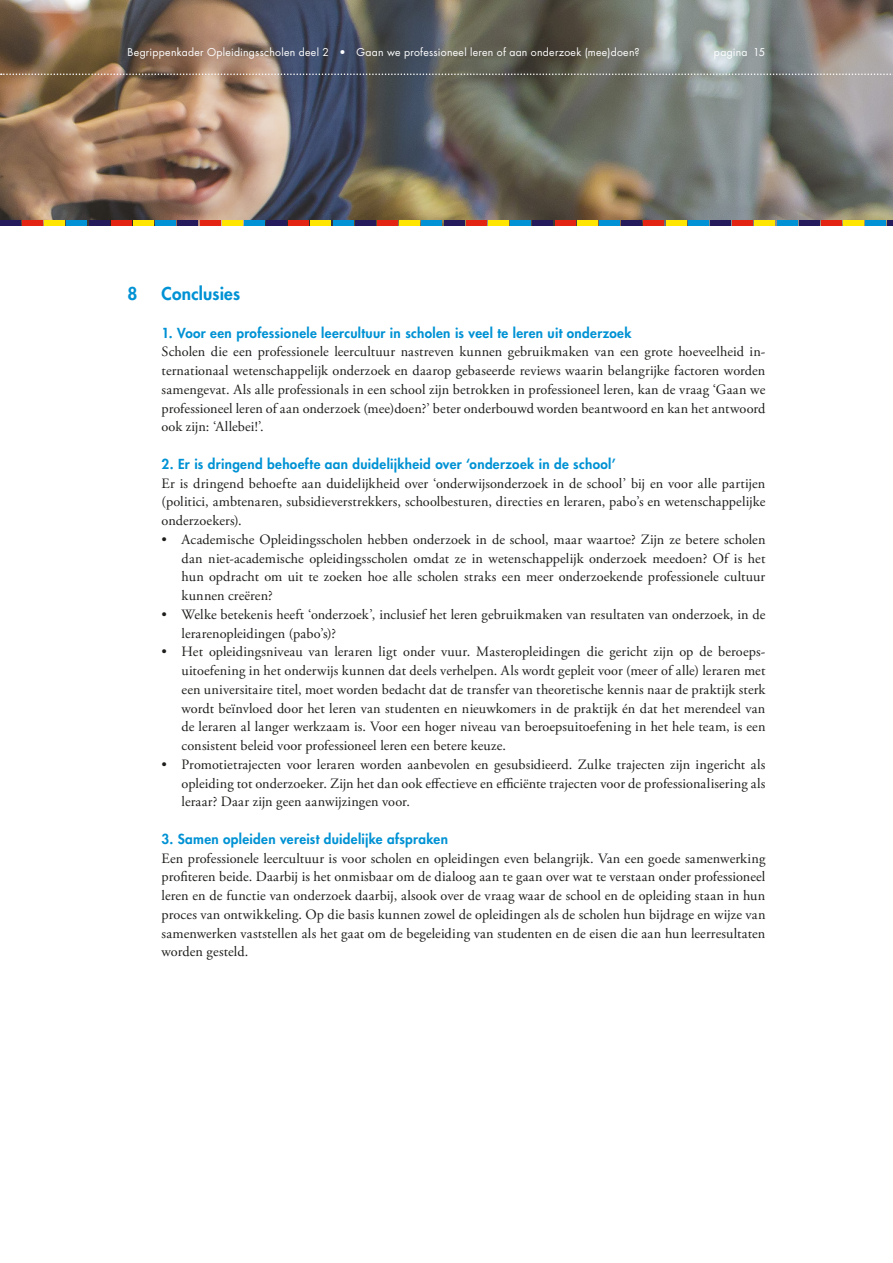
<style>
.page{position:relative;width:893px;height:1263px;background:#fff}
.page>*{position:absolute;margin:0;border:0;box-sizing:border-box;transform-origin:0 0}
.kop1{font:800 17.25px "Futura Std";letter-spacing:.01em;color:#0092d4}
.paragraaf__-8{font:14.25px/18.8px "Adobe Garamond Pro";letter-spacing:.005em;color:#1d1d1b;text-align:justify}
.kop2__-8{font:800 13.5px "Futura Std";letter-spacing:.025em;color:#0092d4}
.t1{font:10.5px "Futura Std";letter-spacing:.025em;color:#fff}
</style>
<div class="page">
<img style="left:0;top:0;width:893px;height:226px">
<div style="left:0;top:220px;width:21px;height:6px;background:#251b5c"></div>
<div style="left:22px;top:220px;width:21px;height:6px;background:#e42413"></div>
<div style="left:44px;top:220px;width:21px;height:6px;background:#ffe500"></div>
<div style="left:67px;top:220px;width:20px;height:6px;background:#0092d4"></div>
<div style="left:710px;top:220px;width:21px;height:6px;background:#251b5c"></div>
<div style="left:732px;top:220px;width:21px;height:6px;background:#e42413"></div>
<div style="left:754px;top:220px;width:21px;height:6px;background:#ffe500"></div>
<div style="left:777px;top:220px;width:20px;height:6px;background:#0092d4"></div>
<div style="left:355px;top:220px;width:21px;height:6px;background:#251b5c"></div>
<div style="left:377px;top:220px;width:21px;height:6px;background:#e42413"></div>
<div style="left:399px;top:220px;width:21px;height:6px;background:#ffe500"></div>
<div style="left:422px;top:220px;width:20px;height:6px;background:#0092d4"></div>
<div style="left:178px;top:220px;width:20px;height:6px;background:#251b5c"></div>
<div style="left:200px;top:220px;width:20px;height:6px;background:#e42413"></div>
<div style="left:222px;top:220px;width:20px;height:6px;background:#ffe500"></div>
<div style="left:244px;top:220px;width:21px;height:6px;background:#0092d4"></div>
<svg style="left:888px;top:220px;width:5px;height:6px"></svg>
<div style="left:533px;top:220px;width:20px;height:6px;background:#251b5c"></div>
<div style="left:555px;top:220px;width:20px;height:6px;background:#e42413"></div>
<div style="left:577px;top:220px;width:20px;height:6px;background:#ffe500"></div>
<div style="left:599px;top:220px;width:21px;height:6px;background:#0092d4"></div>
<div style="left:89px;top:220px;width:20px;height:6px;background:#251b5c"></div>
<div style="left:111px;top:220px;width:20px;height:6px;background:#e42413"></div>
<div style="left:133px;top:220px;width:21px;height:6px;background:#ffe500"></div>
<div style="left:155px;top:220px;width:21px;height:6px;background:#0092d4"></div>
<div style="left:799px;top:220px;width:20px;height:6px;background:#251b5c"></div>
<div style="left:821px;top:220px;width:21px;height:6px;background:#e42413"></div>
<div style="left:843px;top:220px;width:21px;height:6px;background:#ffe500"></div>
<div style="left:865px;top:220px;width:21px;height:6px;background:#0092d4"></div>
<div style="left:444px;top:220px;width:20px;height:6px;background:#251b5c"></div>
<div style="left:466px;top:220px;width:21px;height:6px;background:#e42413"></div>
<div style="left:488px;top:220px;width:21px;height:6px;background:#ffe500"></div>
<div style="left:510px;top:220px;width:21px;height:6px;background:#0092d4"></div>
<div style="left:266px;top:220px;width:21px;height:6px;background:#251b5c"></div>
<div style="left:288px;top:220px;width:21px;height:6px;background:#e42413"></div>
<div style="left:311px;top:220px;width:20px;height:6px;background:#ffe500"></div>
<div style="left:333px;top:220px;width:20px;height:6px;background:#0092d4"></div>
<div style="left:621px;top:220px;width:21px;height:6px;background:#251b5c"></div>
<div style="left:644px;top:220px;width:20px;height:6px;background:#e42413"></div>
<div style="left:666px;top:220px;width:20px;height:6px;background:#ffe500"></div>
<div style="left:688px;top:220px;width:20px;height:6px;background:#0092d4"></div>
<svg style="left:1px;top:74px;width:892px;height:1px"></svg>
<p class="t1" style="left:128px;top:46px;width:514px">Begrippenkader Opleidingsscholen deel 2 • Gaan we professioneel leren of aan onderzoek (mee)doen?</p>
<p class="t1" style="left:714px;top:46px;width:53px">pagina 15</p>
<p class="kop1" style="left:128px;top:283px;width:11px">8</p>
<p class="kop1" style="left:162px;top:283px;width:80px">Conclusies</p>
<p class="kop2__-8" style="left:162px;top:324px;width:471px">1. Voor een professionele leercultuur in scholen is veel te leren uit onderzoek</p>
<p class="paragraaf__-8" style="left:162px;top:343px;width:605px">Scholen die een professionele leercultuur nastreven kunnen gebruikmaken van een grote hoeveelheid in&shy;ternationaal wetenschappelijk onderzoek en daarop gebaseerde reviews waarin belangrijke factoren worden samengevat. Als alle professionals in een school zijn betrokken in professioneel leren, kan de vraag ‘Gaan we professioneel leren of aan onderzoek (mee)doen?’ beter onderbouwd worden beantwoord en kan het antwoord ook zijn: ‘Allebei!’.</p>
<p class="kop2__-8" style="left:162px;top:455px;width:456px">2. Er is dringend behoefte aan duidelijkheid over ‘onderzoek in de school’</p>
<p class="paragraaf__-8" style="left:162px;top:474px;width:605px">Er is dringend behoefte aan duidelijkheid over ‘onderwijsonderzoek in de school’ bij en voor alle partijen (politici, ambtenaren, subsidieverstrekkers, schoolbesturen, directies en leraren, pabo’s en wetenschappelijke onderzoekers).</p>
<p class="paragraaf__-8" style="left:182px;top:530px;width:585px;text-indent:-20px">• Academische Opleidingsscholen hebben onderzoek in de school, maar waartoe? Zijn ze betere scholen dan niet-academische opleidingsscholen omdat ze in wetenschappelijk onderzoek meedoen? Of is het hun opdracht om uit te zoeken hoe alle scholen straks een meer onderzoekende professionele cultuur kunnen creëren?</p>
<p class="paragraaf__-8" style="left:182px;top:605px;width:585px;text-indent:-20px">• Welke betekenis heeft ‘onderzoek’, inclusief het leren gebruikmaken van resultaten van onderzoek, in de lerarenopleidingen (pabo’s)?</p>
<p class="paragraaf__-8" style="left:182px;top:643px;width:585px;text-indent:-20px">• Het opleidingsniveau van leraren ligt onder vuur. Masteropleidingen die gericht zijn op de beroeps&shy;uitoefening in het onderwijs kunnen dat deels verhelpen. Als wordt gepleit voor (meer of alle) leraren met een universitaire titel, moet worden bedacht dat de transfer van theoretische kennis naar de praktijk sterk wordt beïnvloed door het leren van studenten en nieuwkomers in de praktijk én dat het merendeel van de leraren al langer werkzaam is. Voor een hoger niveau van beroepsuitoefening in het hele team, is een consistent beleid voor professioneel leren een betere keuze.</p>
<p class="paragraaf__-8" style="left:182px;top:755px;width:585px;text-indent:-20px">• Promotietrajecten voor leraren worden aanbevolen en gesubsidieerd. Zulke trajecten zijn ingericht als opleiding tot onderzoeker. Zijn het dan ook effectieve en efficiënte trajecten voor de professionalisering als leraar? Daar zijn geen aanwijzingen voor.</p>
<p class="kop2__-8" style="left:162px;top:830px;width:288px">3. Samen opleiden vereist duidelijke afspraken</p>
<p class="paragraaf__-8" style="left:162px;top:849px;width:605px">Een professionele leercultuur is voor scholen en opleidingen even belangrijk. Van een goede samenwerking profiteren beide. Daarbij is het onmisbaar om de dialoog aan te gaan over wat te verstaan onder professioneel leren en de functie van onderzoek daarbij, alsook over de vraag waar de school en de opleiding staan in hun proces van ontwikkeling. Op die basis kunnen zowel de opleidingen als de scholen hun bijdrage en wijze van samenwerken vaststellen als het gaat om de begeleiding van studenten en de eisen die aan hun leerresultaten worden gesteld.</p>
</div>
